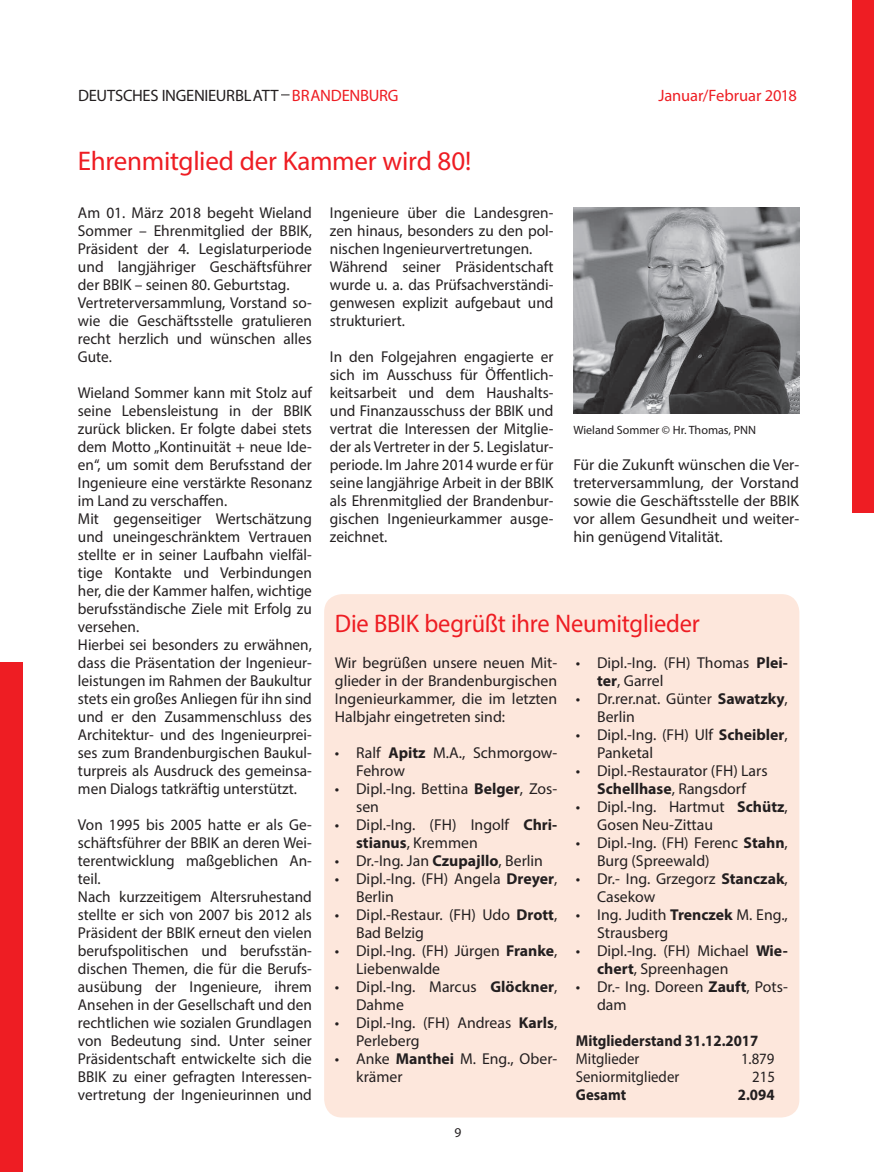
<style>
.page{position:relative;width:874px;height:1172px;background:#fff}
.page>*{position:absolute;margin:0;border:0;box-sizing:border-box;transform-origin:0 0}
.t1{font:27px "Myriad Pro";letter-spacing:-.01em;color:#ee1d23}
.t2{font:25.5px "Myriad Pro";letter-spacing:-.01em;color:#ee1d23;scale:.96 1}
.t3{font:16.5px "Myriad Pro";letter-spacing:-.015em;color:#231f20}
.t4{font:16.5px "Myriad Pro";letter-spacing:-.005em;color:#ee1d23}
.t5{font:15.75px/18px "Myriad Pro";color:#231f20}
.t6{font:700 15.75px "Myriad Pro";color:#231f20;scale:.94 1}
.t7{font:15.75px "Myriad Pro";color:#231f20;scale:.94 1}
.t8{font:13.5px "Myriad Pro";color:#231f20}
.t9{font:12px "Myriad Pro";color:#231f20}
.s1{color:#ee1d23}
.s2{font-weight:700}
</style>
<div class="page">
<div style="left:852px;top:0;width:22px;height:513px;background:#ee1d23"></div>
<div style="left:0;top:661px;width:23px;height:510px;background:#ee1d23"></div>
<div style="left:324px;top:594px;width:475px;height:523px;background:#fde7dc;border-radius:18px"></div>
<img style="left:573px;top:207px;width:226px;height:206px">
<p class="t3" style="left:78px;top:86px;width:322px">DEUTSCHES INGENIEURBLATT <span class="s1">BRANDENBURG</span></p>
<p class="t4" style="left:658px;top:86px;width:140px">Januar/Februar 2018</p>
<h1 class="t1" style="left:78px;top:144px;width:395px">Ehrenmitglied der Kammer wird 80!</h1>
<p class="t5" style="left:78px;top:203px;width:235px">Am 01. März 2018 begeht Wieland<br>Sommer – Ehrenmitglied der BBIK,<br>Präsident der 4. Legislaturperiode und langjähriger Geschäftsführer der BBIK – seinen 80. Geburtstag.<br>Vertreterversammlung, Vorstand so&shy;wie die Geschäftsstelle gratulieren recht herzlich und wünschen alles<br>Gute.</p>
<p class="t5" style="left:78px;top:383px;width:235px">Wieland Sommer kann mit Stolz auf seine Lebensleistung in der BBIK zurück blicken. Er folgte dabei stets dem Motto „Kontinuität + neue Ide&shy;en“, um somit dem Berufsstand der Ingenieure eine verstärkte Resonanz im Land zu verschaffen.<br>Mit gegenseitiger Wertschätzung und uneingeschränktem Vertrauen stellte er in seiner Laufbahn vielfäl&shy;tige Kontakte und Verbindungen her, die der Kammer halfen, wichtige berufsständische Ziele mit Erfolg zu versehen.<br>Hierbei sei besonders zu erwähnen, dass die Präsentation der Ingenieur&shy;leistungen im Rahmen der Baukultur stets ein großes Anliegen für ihn sind und er den Zusammenschluss des Architektur- und des Ingenieurprei&shy;ses zum Brandenburgischen Baukul&shy;turpreis als Ausdruck des gemeinsa&shy;men Dialogs tatkräftig unterstützt.</p>
<p class="t5" style="left:78px;top:815px;width:235px">Von 1995 bis 2005 hatte er als Ge&shy;schäftsführer der BBIK an deren Wei&shy;terentwicklung maßgeblichen An&shy;teil.<br>Nach kurzzeitigem Altersruhestand stellte er sich von 2007 bis 2012 als Präsident der BBIK erneut den vielen berufspolitischen und berufsstän&shy;dischen Themen, die für die Berufs&shy;ausübung der Ingenieure, ihrem Ansehen in der Gesellschaft und den rechtlichen wie sozialen Grundlagen von Bedeutung sind. Unter seiner Präsidentschaft entwickelte sich die BBIK zu einer gefragten Interessen&shy;vertretung der Ingenieurinnen und</p>
<p class="t5" style="left:330px;top:203px;width:225px">Ingenieure über die Landesgren&shy;zen hinaus, besonders zu den pol&shy;nischen Ingenieurvertretungen.<br>Während seiner Präsidentschaft wurde u. a. das Prüfsachverständi&shy;genwesen explizit aufgebaut und strukturiert.</p>
<p class="t5" style="left:330px;top:347px;width:225px;text-align:justify">In den Folgejahren engagierte er sich im Ausschuss für Öffentlich&shy;keitsarbeit und dem Haushalts&shy;und Finanzausschuss der BBIK und vertrat die Interessen der Mitglie&shy;der als Vertreter in der 5. Legislatur&shy;periode. Im Jahre 2014 wurde er für seine langjährige Arbeit in der BBIK als Ehrenmitglied der Brandenbur&shy;gischen Ingenieurkammer ausge&shy;zeichnet.</p>
<p class="t9" style="left:573px;top:422px;width:184px">Wieland Sommer © Hr. Thomas, PNN</p>
<p class="t5" style="left:573px;top:455px;width:227px;text-align:justify">Für die Zukunft wünschen die Ver&shy;treterversammlung, der Vorstand sowie die Geschäftsstelle der BBIK vor allem Gesundheit und weiter&shy;hin genügend Vitalität.</p>
<h2 class="t2" style="left:335px;top:607px;width:382px">Die BBIK begrüßt ihre Neumitglieder</h2>
<p class="t5" style="left:335px;top:653px;width:224px;text-align:justify">Wir begrüßen unsere neuen Mit&shy;glieder in der Brandenburgischen Ingenieurkammer, die im letzten Halbjahr eingetreten sind:</p>
<p class="t5" style="left:356px;top:743px;width:203px;text-indent:-21px">• Ralf <span class="s2">Apitz</span> M.A., Schmorgow-<br>Fehrow</p>
<p class="t5" style="left:356px;top:779px;width:203px;text-indent:-21px">• Dipl.-Ing. Bettina <span class="s2">Belger</span>, Zos&shy;sen</p>
<p class="t5" style="left:356px;top:815px;width:203px;text-indent:-21px">• Dipl.-Ing. (FH) Ingolf <span class="s2">Chri&shy;stianus</span>, Kremmen</p>
<p class="t5" style="left:335px;top:851px;width:210px">• Dr.-Ing. Jan <span class="s2">Czupajllo</span>, Berlin</p>
<p class="t5" style="left:356px;top:869px;width:203px;text-indent:-21px">• Dipl.-Ing. (FH) Angela <span class="s2">Dreyer</span>,<br>Berlin</p>
<p class="t5" style="left:356px;top:905px;width:203px;text-indent:-21px">• Dipl.-Restaur. (FH) Udo <span class="s2">Drott</span>,<br>Bad Belzig</p>
<p class="t5" style="left:356px;top:941px;width:203px;text-indent:-21px">• Dipl.-Ing. (FH) Jürgen <span class="s2">Franke</span>,<br>Liebenwalde</p>
<p class="t5" style="left:356px;top:977px;width:203px;text-indent:-21px">• Dipl.-Ing. Marcus <span class="s2">Glöckner</span>,<br>Dahme</p>
<p class="t5" style="left:356px;top:1013px;width:203px;text-indent:-21px">• Dipl.-Ing. (FH) Andreas <span class="s2">Karls</span>,<br>Perleberg</p>
<p class="t5" style="left:356px;top:1049px;width:203px;text-indent:-21px">• Anke <span class="s2">Manthei</span> M. Eng., Ober&shy;krämer</p>
<p class="t5" style="left:597px;top:653px;width:192px;text-indent:-21px">• Dipl.-Ing. (FH) Thomas <span class="s2">Plei&shy;ter</span>, Garrel</p>
<p class="t5" style="left:597px;top:689px;width:192px;text-indent:-21px">• Dr.rer.nat. Günter <span class="s2">Sawatzky</span>,<br>Berlin</p>
<p class="t5" style="left:597px;top:725px;width:192px;text-indent:-21px">• Dipl.-Ing. (FH) Ulf <span class="s2">Scheibler</span>,<br>Panketal</p>
<p class="t5" style="left:576px;top:761px;width:193px;text-align:center">• Dipl.-Restaurator (FH) Lars<br><span class="s2">Schellhase</span>, Rangsdorf</p>
<p class="t5" style="left:597px;top:797px;width:192px;text-indent:-21px">• Dipl.-Ing. Hartmut <span class="s2">Schütz</span>,<br>Gosen Neu-Zittau</p>
<p class="t5" style="left:597px;top:833px;width:192px;text-indent:-21px">• Dipl.-Ing. (FH) Ferenc <span class="s2">Stahn</span>,<br>Burg (Spreewald)</p>
<p class="t5" style="left:597px;top:869px;width:192px;text-indent:-21px">• Dr.- Ing. Grzegorz <span class="s2">Stanczak</span>,<br>Casekow</p>
<p class="t5" style="left:597px;top:905px;width:192px;text-indent:-21px">• Ing. Judith <span class="s2">Trenczek</span> M. Eng.,<br>Strausberg</p>
<p class="t5" style="left:597px;top:941px;width:192px;text-indent:-21px">• Dipl.-Ing. (FH) Michael <span class="s2">Wie&shy;chert</span>, Spreenhagen</p>
<p class="t5" style="left:597px;top:977px;width:192px;text-indent:-21px">• Dr.- Ing. Doreen <span class="s2">Zauft</span>, Pots&shy;dam</p>
<p class="t6" style="left:576px;top:1030px;width:196px">Mitgliederstand 31.12.2017</p>
<p class="t7" style="left:576px;top:1048px;width:69px">Mitglieder</p>
<p class="t7" style="left:741px;top:1048px;width:37px">1.879</p>
<p class="t7" style="left:576px;top:1066px;width:111px">Seniormitglieder</p>
<p class="t7" style="left:752px;top:1066px;width:26px">215</p>
<p class="t6" style="left:576px;top:1084px;width:55px">Gesamt</p>
<p class="t6" style="left:738px;top:1084px;width:41px">2.094</p>
<p class="t8" style="left:454px;top:1123px;width:8px">9</p>
</div>
